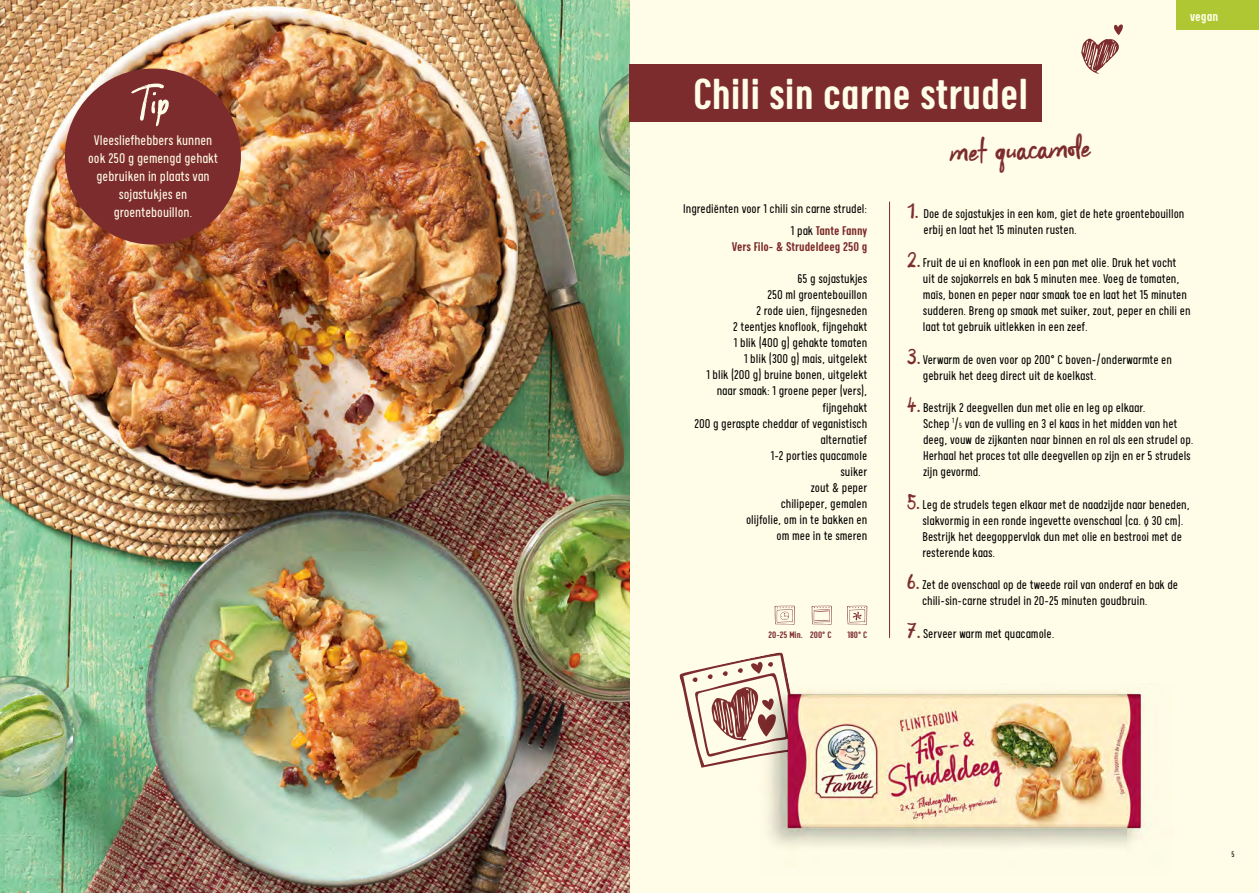
<style>
.page{position:relative;width:1259px;height:893px;background:#fff}
.page>*{position:absolute;margin:0;border:0;box-sizing:border-box;transform-origin:0 0}
.t1{font:58.2px "outbound";color:#fffde7}
.t2{font:500 48.9px "Calps Slim";color:#fffde7}
.t3{font:45.6px "outbound";color:#7d2c2d}
.t4{font:39.15px "outbound";color:#7d2c2d}
.t5{font:300 15.75px/18px "Calps Slim";color:#fffde7;text-align:center}
.t6{font:500 15px "Calps Slim";color:#fffde7}
.t7{font:300 14.25px/16px "Calps Slim";color:#000}
.t8{font:500 14.25px/16px "Calps Slim";color:#7d2c2d;text-align:right}
.t9{font:500 10.5px "Calps Slim";color:#7d2c2d}
.t10{font:300 9px "Calps Slim";color:#000}
.s1{font-weight:300;color:#000}
.s2{font-size:8.4px}
</style>
<div class="page">
<div style="left:618px;top:0;width:641px;height:893px;background:#fffde7"></div>
<img style="left:0;top:0;width:629px;height:893px">
<div style="left:65px;top:69px;width:176px;height:176px;background:#7d2c2d;border-radius:50%"></div>
<svg style="left:811px;top:606px;width:21px;height:19px"></svg>
<svg style="left:774px;top:606px;width:21px;height:19px"></svg>
<svg style="left:847px;top:606px;width:20px;height:19px"></svg>
<hr style="left:889px;top:202px;width:1px;height:436px;background:#7d2c2d">
<svg style="left:679px;top:652px;width:110px;height:116px"></svg>
<div style="left:629px;top:64px;width:413px;height:58px;background:#7d2c2d"></div>
<svg style="left:1081px;top:24px;width:42px;height:50px"></svg>
<div style="left:1176px;top:0;width:83px;height:30px;background:#aec732"></div>
<img style="left:760px;top:684px;width:386px;height:162px">
<h1 class="t1" style="left:136px;top:72px;width:35px">Tip</h1>
<p class="t5" style="left:88px;top:130px;width:131px">Vleesliefhebbers kunnen ook 250 g gemengd gehakt gebruiken in plaats van sojastukjes en groentebouillon.</p>
<h2 class="t2" style="left:693px;top:66px;width:336px">Chili sin carne strudel</h2>
<h3 class="t3" style="left:948px;top:129px;width:142px;rotate:-2deg">met quacamole</h3>
<p class="t6" style="left:1190px;top:7px;width:30px">vegan</p>
<p class="t7" style="left:683px;top:200px;width:185px">Ingrediënten voor 1 chili sin carne strudel:</p>
<p class="t8" style="left:732px;top:222px;width:137px"><span class="s1">1 pak</span> Tante Fanny<br>Vers Filo- &amp; Strudeldeeg 250 g</p>
<p class="t7" style="left:694px;top:270px;width:174px;text-align:right">65 g sojastukjes<br>250 ml groentebouillon<br>2 rode uien, fijngesneden<br>2 teentjes knoflook, fijngehakt<br>1 blik (400 g) gehakte tomaten<br>1 blik (300 g) mais, uitgelekt<br>1 blik (200 g) bruine bonen, uitgelekt naar smaak: 1 groene peper (vers), fijngehakt<br>200 g geraspte cheddar of veganistisch alternatief<br>1-2 porties quacamole<br>suiker<br>zout &amp; peper<br>chilipeper, gemalen<br>olijfolie, om in te bakken en<br>om mee in te smeren</p>
<p class="t9" style="left:768px;top:628px;width:64px">20-25 Min. 200° C</p>
<p class="t9" style="left:847px;top:628px;width:21px">180° C</p>
<h3 class="t4" style="left:907px;top:189px;width:13px">1.</h3>
<p class="t7" style="left:923px;top:205px;width:262px">Doe de sojastukjes in een kom, giet de hete groentebouillon erbij en laat het 15 minuten rusten.</p>
<h3 class="t4" style="left:907px;top:237px;width:15px">2.</h3>
<p class="t7" style="left:923px;top:254px;width:269px">Fruit de ui en knoflook in een pan met olie. Druk het vocht uit de sojakorrels en bak 5 minuten mee. Voeg de tomaten, maïs, bonen en peper naar smaak toe en laat het 15 minuten sudderen. Breng op smaak met suiker, zout, peper en chili en laat tot gebruik uitlekken in een zeef.</p>
<h3 class="t4" style="left:907px;top:334px;width:15px">3.</h3>
<p class="t7" style="left:923px;top:351px;width:251px">Verwarm de oven voor op 200° C boven-/onderwarmte en gebruik het deeg direct uit de koelkast.</p>
<h3 class="t4" style="left:907px;top:383px;width:15px">4.</h3>
<p class="t7" style="left:923px;top:399px;width:272px">Bestrijk 2 deegvellen dun met olie en leg op elkaar.<br>Schep <sup>1</sup>/<span class="s2">5</span> van de vulling en 3 el kaas in het midden van het deeg, vouw de zijkanten naar binnen en rol als een strudel op.<br>Herhaal het proces tot alle deegvellen op zijn en er 5 strudels zijn gevormd.</p>
<h3 class="t4" style="left:907px;top:479px;width:14px">5.</h3>
<p class="t7" style="left:922px;top:496px;width:269px">Leg de strudels tegen elkaar met de naadzijde naar beneden, slakvormig in een ronde ingevette ovenschaal (ca. ø 30 cm).<br>Bestrijk het deegoppervlak dun met olie en bestrooi met de resterende kaas.</p>
<h3 class="t4" style="left:907px;top:560px;width:14px">6.</h3>
<p class="t7" style="left:922px;top:576px;width:258px">Zet de ovenschaal op de tweede rail van onderaf en bak de chili-sin-carne strudel in 20-25 minuten goudbruin.</p>
<h3 class="t4" style="left:907px;top:608px;width:15px">7.</h3>
<p class="t7" style="left:923px;top:625px;width:133px">Serveer warm met quacamole.</p>
<p class="t10" style="left:1231px;top:849px;width:5px">5</p>
</div>
